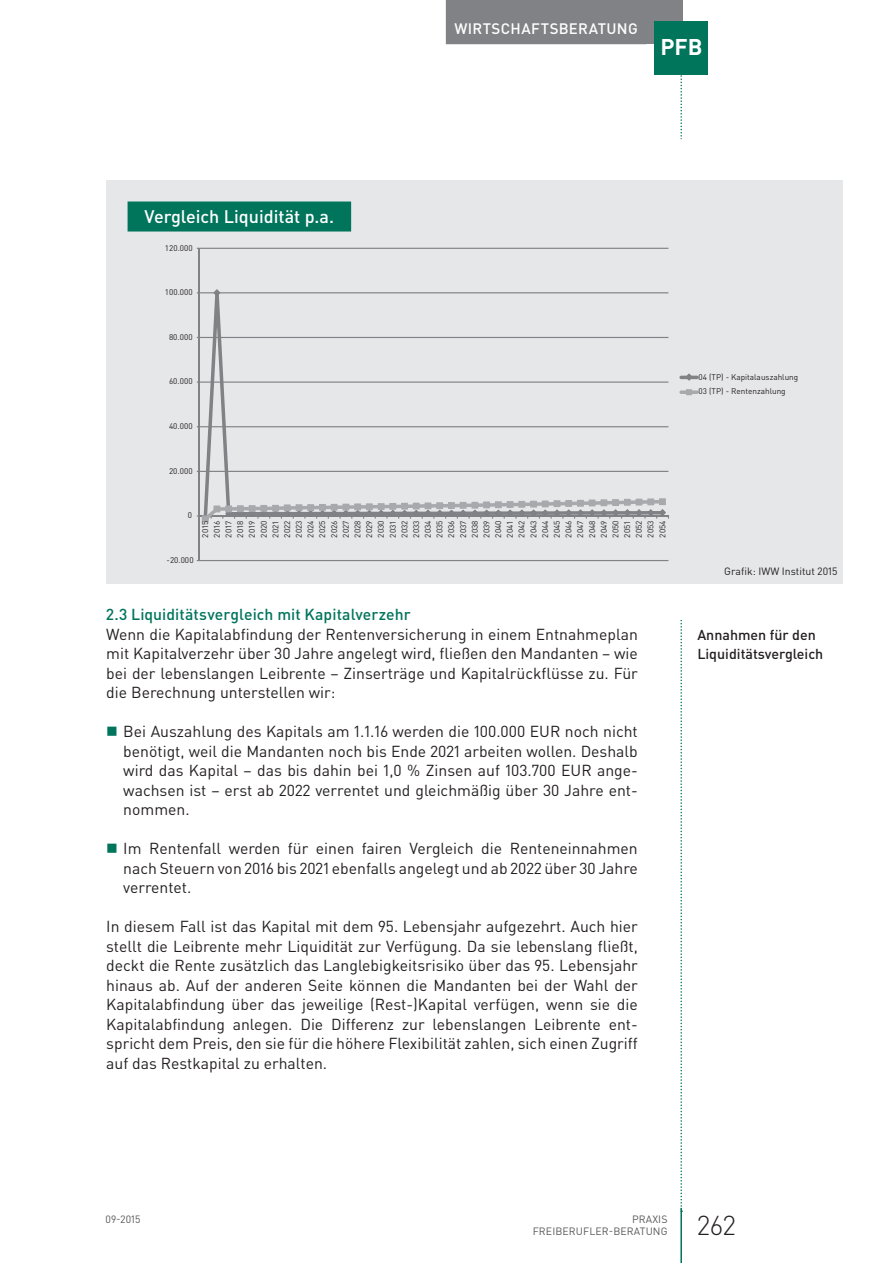
<style>
.page{position:relative;width:893px;height:1263px;background:#fff}
.page>*{position:absolute;margin:0;border:0;box-sizing:border-box;transform-origin:0 0}
.t1{font:300 27px "DIN Pro";color:#231f20}
.t2{font:700 22.5px "DIN Pro";color:#fff}
.t3{font:500 18px "DIN Pro";color:#fff}
.t4{font:15.75px/19.5px "DIN Pro";color:#231f20;text-align:justify}
.t5{font:500 15.75px "DIN Pro";letter-spacing:.005em;color:#01745c}
.t6{font:500 15px "DIN Pro";letter-spacing:.025em;color:#fff}
.t7{font:500 14.25px/19.5px "DIN Pro";color:#231f20}
.t8{font:10.5px/12.8px "DIN Pro";letter-spacing:.01em;color:#57585a;text-align:right}
.t9{font:10.5px "DIN Pro";color:#231f20}
.t10{font:8.1px/11.7px "DIN Offc Pro";color:#231f20}
</style>
<div class="page">
<div style="left:638px;top:0;width:44px;height:44px;background:#808285"></div>
<hr style="left:680px;top:1208px;width:2px;height:55px;background:#01745c">
<div style="left:446px;top:0;width:200px;height:44px;background:#808285"></div>
<div style="left:655px;top:21px;width:53px;height:53px;background:#01745c"></div>
<div style="left:106px;top:180px;width:737px;height:404px;background:#e6e7e9"></div>
<div style="left:128px;top:201px;width:223px;height:30px;background:#01745c"></div>
<hr style="left:199px;top:560px;width:469px;height:1px;background:#808285">
<hr style="left:199px;top:471px;width:469px;height:1px;background:#808285">
<hr style="left:199px;top:426px;width:469px;height:1px;background:#808285">
<hr style="left:199px;top:381px;width:469px;height:2px;background:#808285">
<hr style="left:199px;top:337px;width:469px;height:1px;background:#808285">
<hr style="left:199px;top:292px;width:469px;height:1px;background:#808285">
<hr style="left:199px;top:248px;width:469px;height:1px;background:#808285">
<hr style="left:199px;top:248px;width:1px;height:312px;background:#808285">
<svg style="left:203px;top:292px;width:461px;height:206px"></svg>
<svg style="left:213px;top:289px;width:7px;height:7px"></svg>
<svg style="left:197px;top:498px;width:472px;height:24px"></svg>
<hr style="left:679px;top:376px;width:20px;height:3px;background:#808285;border-radius:2px">
<svg style="left:679px;top:390px;width:20px;height:4px"></svg>
<svg style="left:680px;top:0;width:13px;height:1212px"></svg>
<p class="t3" style="left:145px;top:204px;width:191px">Vergleich Liquidität p.a.</p>
<p class="t10" style="left:165px;top:241px;width:29px">120.000</p>
<p class="t10" style="left:165px;top:286px;width:29px">100.000</p>
<p class="t10" style="left:169px;top:330px;width:25px">80.000</p>
<p class="t10" style="left:169px;top:375px;width:25px">60.000</p>
<p class="t10" style="left:169px;top:419px;width:25px">40.000</p>
<p class="t10" style="left:169px;top:464px;width:25px">20.000</p>
<p class="t10" style="left:188px;top:509px;width:6px">0</p>
<p class="t6" style="left:454px;top:18px;width:185px">Wirtschaftsberatung</p>
<h2 class="t2" style="left:660px;top:32px;width:44px">PFB</h2>
<p class="t10" style="left:699px;top:368px;width:101px;line-height:14.9px">04 (TP) - Kapitalauszahlung<br>03 (TP) - Rentenzahlung</p>
<p class="t10" style="left:167px;top:553px;width:29px">-20.000</p>
<p class="t10" style="left:198px;top:538px;width:19px;text-align:justify;rotate:-90deg">2015<br>2016<br>2017<br>2018<br>2019<br>2020<br>2021<br>2022<br>2023<br>2024<br>2025<br>2026<br>2027<br>2028<br>2029<br>2030<br>2031<br>2032<br>2033<br>2034<br>2035<br>2036<br>2037<br>2038<br>2039<br>2040<br>2041<br>2042<br>2043<br>2044<br>2045<br>2046<br>2047<br>2048<br>2049<br>2050<br>2051<br>2052<br>2053<br>2054</p>
<p class="t5" style="left:106px;top:604px;width:306px">2.3 Liquiditätsvergleich mit Kapitalverzehr</p>
<p class="t4" style="left:106px;top:624px;width:533px">Wenn die Kapitalabfindung der Rentenversicherung in einem Entnahmeplan mit Kapitalverzehr über 30 Jahre angelegt wird, fließen den Mandanten – wie bei der lebenslangen Leibrente – Zinserträge und Kapitalrückflüsse zu. Für die Berechnung unterstellen wir:</p>
<p class="t4" style="left:123px;top:721px;width:417px">Bei Auszahlung des Kapitals am 1.1.16 werden die 100.000 EUR</p>
<p class="t4" style="left:123px;top:721px;width:516px;text-indent:442px">noch nicht benötigt, weil die Mandanten noch bis Ende 2021 arbeiten wollen. Deshalb wird das Kapital – das bis dahin bei 1,0 % Zinsen auf 103.700 EUR</p>
<p class="t4" style="left:123px;top:760px;width:516px;text-indent:474px">ange&shy;wachsen ist – erst ab 2022 verrentet und gleichmäßig über 30 Jahre ent&shy;nommen.</p>
<p class="t4" style="left:123px;top:838px;width:516px">I m Rentenfall werden für einen fairen Vergleich die Renteneinnahmen nach Steuern von 2016 bis 2021 ebenfalls angelegt und ab 2022 über 30 Jahre verrentet.</p>
<p class="t4" style="left:106px;top:916px;width:533px">I n diesem Fall ist das Kapital mit dem 95. Lebensjahr aufgezehrt. Auch hier stellt die Leibrente mehr Liquidität zur Verfügung. Da sie lebenslang fließt, deckt die Rente zusätzlich das Langlebigkeitsrisiko über das 95. Lebensjahr hinaus ab. Auf der anderen Seite können die Mandanten bei der Wahl der Kapitalabfindung über das jeweilige (Rest-)Kapital verfügen, wenn sie die Kapitalabfindung anlegen. Die Differenz zur lebenslangen Leibrente ent&shy;spricht dem Preis, den sie für die höhere Flexibilität zahlen, sich einen Zugriff auf das Restkapital zu erhalten.</p>
<p class="t9" style="left:724px;top:564px;width:115px">Grafik: IWW Institut 2015</p>
<p class="t7" style="left:697px;top:624px;width:127px">Annahmen für den<br>Liquiditätsvergleich</p>
<p class="t8" style="left:106px;top:1212px;width:37px">09-2015</p>
<p class="t8" style="left:533px;top:1212px;width:136px">Praxis<br>Freiberufler-beratung</p>
<h1 class="t1" style="left:697px;top:1207px;width:40px">262</h1>
</div>
